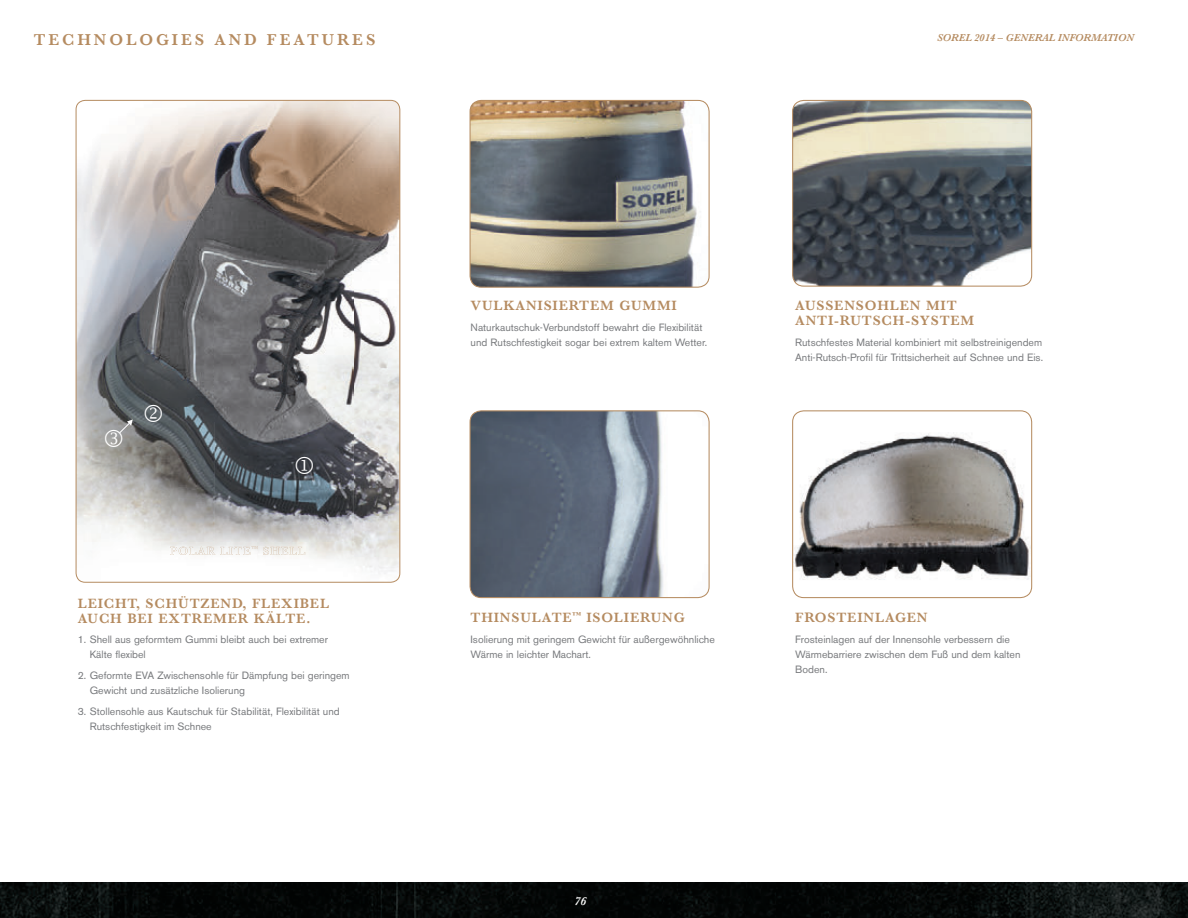
<style>
.page{position:relative;width:1188px;height:918px;background:#fff}
.page>*{position:absolute;margin:0;border:0;box-sizing:border-box;transform-origin:0 0}
.t1{font:23.85px "Wingdings 2";color:#fff}
.t2{font:600 16.5px "Baskerville";letter-spacing:.18em;color:#b58b60}
.t3{font:600 14.1px/15px "Baskerville";letter-spacing:.06em;color:#b58b60}
.t4{font:italic 600 12px "Baskerville";color:#fff}
.t5{font:10.5px/15px "Akzidenz Grotesk BE";color:#787a7d}
.t6{font:italic 600 10.5px "Baskerville";color:#b58b60}
</style>
<div class="page">
<img style="left:793px;top:100px;width:239px;height:186px">
<div style="left:792px;top:100px;width:240px;height:187px;border:1px solid #b58b60;border-radius:11px"></div>
<img style="left:793px;top:415px;width:239px;height:177px">
<div style="left:792px;top:410px;width:240px;height:188px;border:1px solid #b58b60;border-radius:11px"></div>
<img style="left:470px;top:411px;width:239px;height:187px">
<div style="left:470px;top:410px;width:240px;height:188px;border:1px solid #b58b60;border-radius:11px"></div>
<img style="left:470px;top:100px;width:238px;height:187px">
<div style="left:470px;top:100px;width:240px;height:188px;border:1px solid #b58b60;border-radius:11px"></div>
<img style="left:76px;top:100px;width:324px;height:482px">
<img style="left:170px;top:547px;width:80px;height:8px">
<svg style="left:251px;top:546px;width:7px;height:3px"></svg>
<img style="left:258px;top:547px;width:47px;height:8px">
<div style="left:76px;top:100px;width:324px;height:483px;border:1px solid #b58b60;border-radius:9px"></div>
<svg style="left:118px;top:419px;width:15px;height:15px"></svg>
<img style="left:0;top:883px;width:1188px;height:35px">
<svg style="left:296px;top:456px;width:17px;height:18px"></svg>
<svg style="left:145px;top:405px;width:17px;height:17px"></svg>
<h2 class="t2" style="left:34px;top:30px;width:343px">TECHNOLOGIES AND FEATURES</h2>
<p class="t6" style="left:937px;top:31px;width:198px">SOREL 2014 – GENERAL INFORMATION</p>
<h1 class="t1" style="left:103px;top:427px;width:23px">●</h1>
<h3 class="t3" style="left:78px;top:595px;width:253px">LEICHT, SCHÜTZEND, FLEXIBEL<br>AUCH BEI EXTREMER KÄLTE.</h3>
<p class="t5" style="left:90px;top:632px;width:240px;text-indent:-12px">1. Shell aus geformtem Gummi bleibt auch bei extremer<br>Kälte flexibel</p>
<p class="t5" style="left:90px;top:668px;width:261px;text-indent:-12px">2. Geformte EVA Zwischensohle für Dämpfung bei geringem<br>Gewicht und zusätzliche Isolierung</p>
<p class="t5" style="left:90px;top:704px;width:252px;text-indent:-12px">3. Stollensohle aus Kautschuk für Stabilität, Flexibilität und<br>Rutschfestigkeit im Schnee</p>
<h3 class="t3" style="left:471px;top:298px;width:208px">VULKANISIERTEM GUMMI</h3>
<p class="t5" style="left:471px;top:320px;width:238px">Naturkautschuk-Verbundstoff bewahrt die Flexibilität und Rutschfestigkeit sogar bei extrem kaltem Wetter.</p>
<h3 class="t3" style="left:795px;top:298px;width:181px">AUSSENSOHLEN MIT<br>ANTI-RUTSCH-SYSTEM</h3>
<p class="t5" style="left:795px;top:335px;width:249px">Rutschfestes Material kombiniert mit selbstreinigendem<br>Anti-Rutsch-Profil für Trittsicherheit auf Schnee und Eis.</p>
<h3 class="t3" style="left:471px;top:610px;width:216px">THINSULATE<sup>™</sup> ISOLIERUNG</h3>
<p class="t5" style="left:471px;top:632px;width:246px">Isolierung mit geringem Gewicht für außergewöhnliche<br>Wärme in leichter Machart.</p>
<h3 class="t3" style="left:795px;top:610px;width:134px">FROSTEINLAGEN</h3>
<p class="t5" style="left:795px;top:632px;width:227px">Frosteinlagen auf der Innensohle verbessern die<br>Wärmebarriere zwischen dem Fuß und dem kalten<br>Boden.</p>
<p class="t4" style="left:575px;top:894px;width:13px">76</p>
</div>
